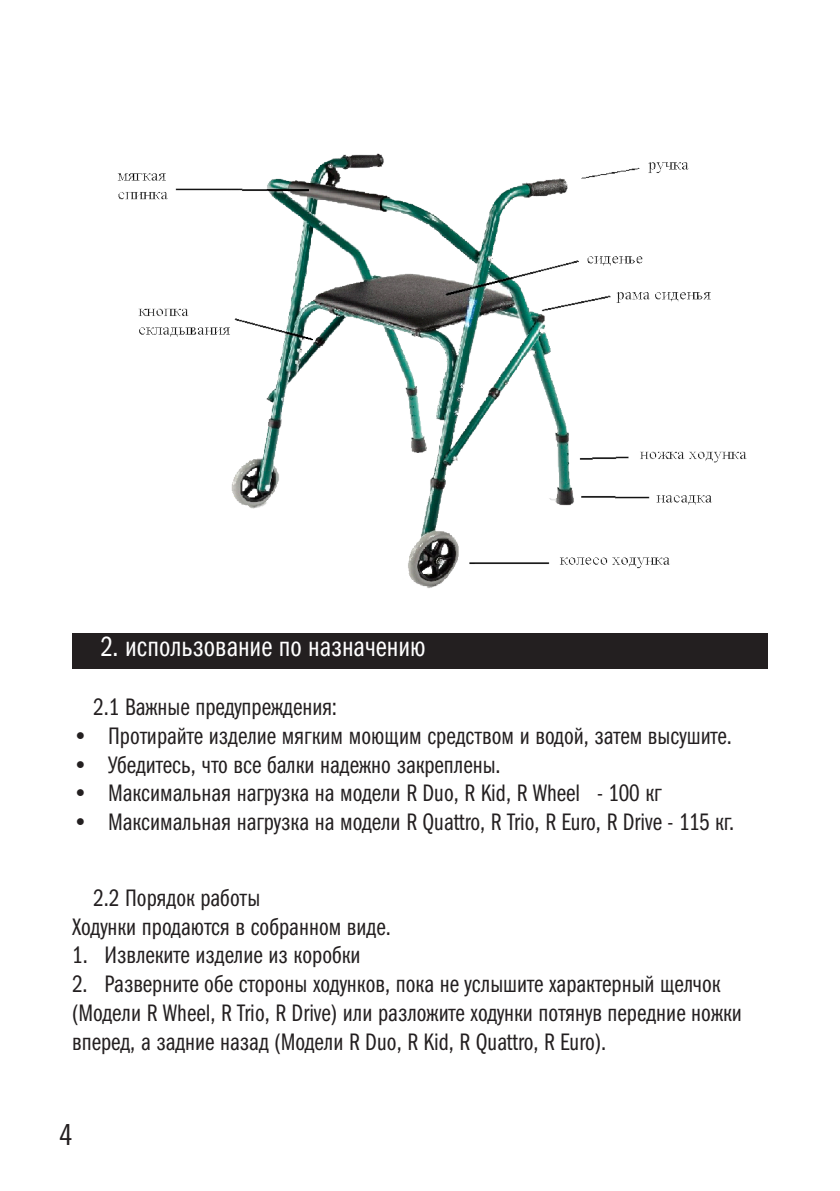
<style>
.page{position:relative;width:840px;height:1191px;background:#fff}
.page>*{position:absolute;margin:0;border:0;box-sizing:border-box;transform-origin:0 0}
.t1{font:30px "Franklin Gothic Book Cmp C";color:#231f20}
.t2{font:28px "Franklin Gothic Book Cmp C";color:#fff}
.t3{font:24px/28.8px "Franklin Gothic Book Cmp C";color:#231f20}
</style>
<div class="page">
<div style="left:72px;top:633px;width:695px;height:35px;background:#231f20"></div>
<img style="left:117px;top:153px;width:630px;height:435px">
<p class="t2" style="left:100px;top:631px;width:326px">2. использование по назначению</p>
<p class="t3" style="left:93px;top:692px;width:245px">2.1 Важные предупреждения:</p>
<p class="t3" style="left:72px;top:721px;width:661px">• Протирайте изделие мягким моющим средством и водой, затем высушите.</p>
<p class="t3" style="left:72px;top:750px;width:430px">• Убедитесь, что все балки надежно закреплены.</p>
<p class="t3" style="left:72px;top:778px;width:591px">• Максимальная нагрузка на модели R Duo, R Kid, R Wheel - 100 кг</p>
<p class="t3" style="left:72px;top:807px;width:663px">• Максимальная нагрузка на модели R Quattro, R Trio, R Euro, R Drive - 115 кг.</p>
<p class="t3" style="left:93px;top:883px;width:168px">2.2 Порядок работы</p>
<p class="t3" style="left:72px;top:911px;width:320px">Ходунки продаются в собранном виде.</p>
<p class="t3" style="left:72px;top:940px;width:290px">1. Извлеките изделие из коробки</p>
<p class="t3" style="left:72px;top:969px;width:671px">2. Разверните обе стороны ходунков, пока не услышите характерный щелчок (Модели R Wheel, R Trio, R Drive) или разложите ходунки потянув передние ножки вперед, а задние назад (Модели R Duo, R Kid, R Quattro, R Euro).</p>
<p class="t1" style="left:59px;top:1118px;width:15px">4</p>
</div>
